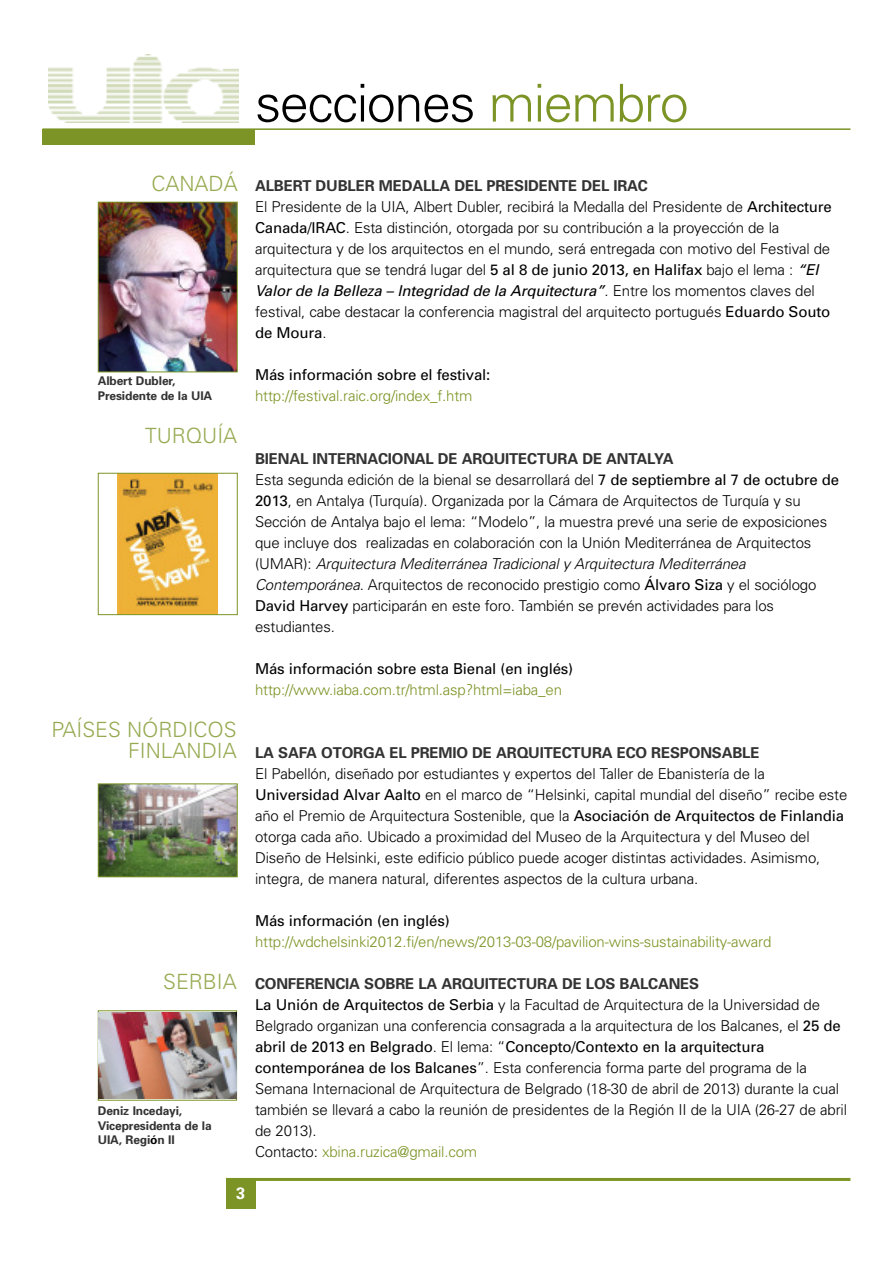
<style>
.page{position:relative;width:893px;height:1263px;background:#fff}
.page>*{position:absolute;margin:0;border:0;box-sizing:border-box;transform-origin:0 0}
.t1{font:300 52.2px "Univers";letter-spacing:-.03em;color:#000}
.t2{font:300 21px/21px "Univers";color:#96aa51;text-align:right}
.t3{font:700 16.5px "Univers";color:#fff}
.t4{font:300 15px/21px "Univers";letter-spacing:-.01em;color:#000}
.t5{font:300 15px "Univers";letter-spacing:-.01em;color:#7b9425}
.t6{font:15px "Univers";letter-spacing:-.01em;color:#000}
.t7{font:700 15px "Univers";letter-spacing:-.01em;color:#333}
.t8{font:700 12px/14.4px "Univers";letter-spacing:-.01em;color:#333}
.s1{color:#7b9425}
.s2{color:#000}
.s3{font-weight:700;color:#333}
.s4{font-weight:400}
.s5{font-weight:400;font-style:italic}
.s6{font-style:italic}
</style>
<div class="page">
<hr style="left:43px;top:128px;width:807px;height:2px;background:#7b9425">
<div style="left:226px;top:1178px;width:29px;height:30px;background:#7b9425"></div>
<hr style="left:226px;top:1178px;width:624px;height:3px;background:#7b9425">
<div style="left:43px;top:129px;width:212px;height:16px;background:#7b9425"></div>
<img style="left:49px;top:54px;width:189px;height:68px">
<img style="left:100px;top:785px;width:136px;height:90px">
<div style="left:98px;top:783px;width:140px;height:94px;border:1px solid #7b9425"></div>
<div style="left:98px;top:1010px;width:139px;height:91px;border:1px solid #7b9425"></div>
<img style="left:99px;top:1012px;width:137px;height:86px">
<img style="left:100px;top:204px;width:136px;height:166px">
<div style="left:98px;top:202px;width:140px;height:170px;border:1px solid #7b9425"></div>
<img style="left:118px;top:475px;width:100px;height:138px">
<div style="left:98px;top:473px;width:140px;height:142px;border:1px solid #7b9425"></div>
<h1 class="t1" style="left:255px;top:84px;width:435px">secciones <span class="s1">miembro</span></h1>
<h2 class="t2" style="left:151px;top:175px;width:88px">CANADÁ</h2>
<p class="t8" style="left:98px;top:375px;width:116px">Albert Dubler,<br>Presidente de la UIA</p>
<h2 class="t2" style="left:145px;top:427px;width:94px">TURQUÍA</h2>
<h2 class="t2" style="left:51px;top:721px;width:187px">PAÍSES NÓRDICOS<br>FINLANDIA</h2>
<h2 class="t2" style="left:163px;top:973px;width:75px">SERBIA</h2>
<p class="t8" style="left:98px;top:1105px;width:115px">Deniz Incedayi,<br>Vicepresidenta de la<br>UIA, Regi<span class="s2">ó</span>n II</p>
<p class="t4" style="left:255px;top:177px;width:578px"><span class="s3">ALBERT DUBLER MEDALLA DEL PRESIDENTE DEL IRAC<br></span>El Presidente de la UIA, Albert Dubler, recibirá la Medalla del Presidente de <span class="s4">Architecture Canada/IRAC</span>. Esta distinción, otorgada por su contribución a la proyección de la arquitectura y de los arquitectos en el mundo, será entregada con motivo del Festival de arquitectura que se tendrá lugar del <span class="s4">5 al 8 de junio 2013, en Halifax</span> bajo el lema : <span class="s5">“El Valor de la Belleza – Integridad de la Arquitectura”</span>. E n t re l os m o m e n tos c l ave s d e l festival, cabe destacar la conferencia magistral del arquitecto portugués <span class="s4">Eduardo Souto de Moura</span>.</p>
<p class="t6" style="left:255px;top:369px;width:237px">Más información sobre el festival:</p>
<p class="t5" style="left:255px;top:390px;width:219px">http://festival.raic.org/index_f.htm</p>
<p class="t4" style="left:255px;top:450px;width:585px"><span class="s3">BIENAL INTERNACIONAL DE ARQUITECTURA DE ANTALYA<br></span>Esta segunda edición de la bienal se desarrollará del <span class="s4">7 de septiembre al 7 de octubre de 2013</span>, en Antalya (Turquía). Organizada por la Cámara de Arquitectos de Turquía y su Sección de Antalya bajo el lema: “Modelo”, la muestra prevé una serie de exposiciones que incluye dos realizadas en colaboración con la Unión Mediterránea de Arquitectos (UMAR): <span class="s6">Arquitectura Mediterránea Tradicional y Arquitectura Mediterránea Contemporánea</span>. Arquitectos de reconocido prestigio como <span class="s4">Álvaro Siza</span> y el sociólogo <span class="s4">David Harvey</span> participarán en este foro. También se prevén actividades para los estudiantes.</p>
<p class="t6" style="left:255px;top:663px;width:320px">Más información sobre esta Bienal (en inglés)</p>
<p class="t5" style="left:255px;top:684px;width:308px">http://www.iaba.com.tr/html.asp?html=iaba_en</p>
<p class="t7" style="left:255px;top:747px;width:506px">LA SAFA OTORGA EL PREMIO DE ARQUITECTURA ECO RESPONSABLE</p>
<p class="t4" style="left:255px;top:765px;width:594px">El Pabellón, diseñado por estudiantes y expertos del Taller de Ebanistería de la <span class="s4">Universidad Alvar Aalto</span> en el marco de “Helsinki, capital mundial del diseño” recibe este año el Premio de Arquitectura Sostenible, que la <span class="s4">Asociación de Arquitectos de Finlandia </span>otorga cada año. Ubicado a proximidad del Museo de la Arquitectura y del Museo del Diseño de Helsinki, este edificio público puede acoger distintas actividades. Asimismo, integra, de manera natural, diferentes aspectos de la cultura urbana.</p>
<p class="t6" style="left:255px;top:915px;width:196px">Más información (en inglés)</p>
<p class="t5" style="left:255px;top:936px;width:518px">http://wdchelsinki2012.fi/en/news/2013-03-08/pavilion-wins-sustainability-award</p>
<p class="t4" style="left:255px;top:975px;width:593px"><span class="s3">CONFERENCIA SOBRE LA ARQUITECTURA DE LOS BALCANES<br></span><span class="s4">La Unión de Arquitectos de Serbia</span> y la Facultad de Arquitectura de la Universidad de Belgrado organizan una conferencia consagrada a la arquitectura de los Balcanes, el <span class="s4">25 de abril de 2013 en Belgrado</span>. El lema: “<span class="s4">Concepto/Contexto en la arquitectura contemporánea de los Balcanes</span>”. Esta conferencia forma parte del programa de la Semana Internacional de Arquitectura de Belgrado (18-30 de abril de 2013) durante la cual también se llevará a cabo la reunión de presidentes de la Región II de la UIA (26-27 de abril de 2013).<br>Contacto: <span class="s1">xbina.ruzica@gmail.com</span></p>
<p class="t3" style="left:236px;top:1187px;width:11px">3</p>
</div>
